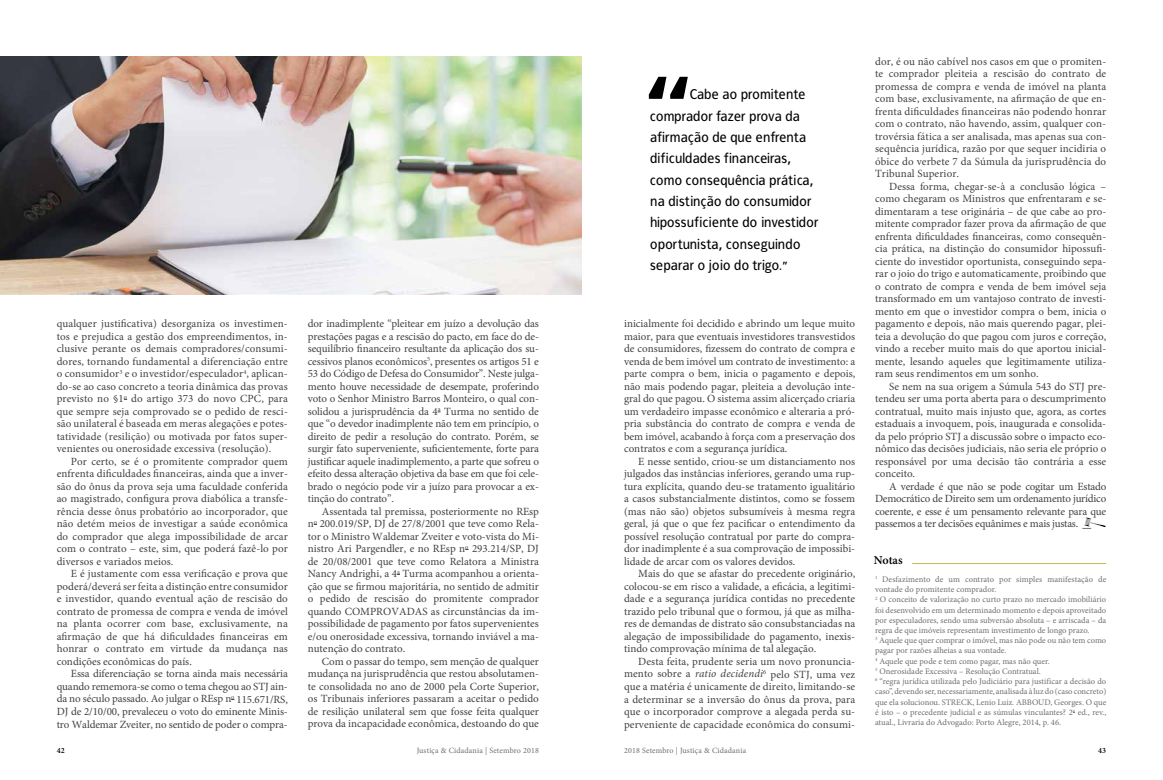
<style>
.page{position:relative;width:1163px;height:780px;background:#fff}
.page>*{position:absolute;margin:0;border:0;box-sizing:border-box;transform-origin:0 0}
.t1{font:14.2px/21.3px "Francophil Sans";letter-spacing:.02em;color:#000}
.t2{font:600 12.1px "Minion Pro";letter-spacing:-.005em;color:#000}
.t3{font:11px/12.5px "Minion Pro";color:#414042;text-align:justify}
.t4{font:8.5px/10.2px "Minion Pro";color:#6d6e71}
.t5{font:8px "Minion Pro";letter-spacing:.02em;color:#6d6e71}
.t6{font:600 8px "Minion Pro";color:#000}
.s1{font-size:12px}
.s2{font-style:italic}
</style>
<div class="page">
<img style="left:1084px;top:517px;width:21px;height:10px">
<hr style="left:912px;top:563px;width:194px;height:1px;background:#cdb65a">
<svg style="left:648px;top:77px;width:39px;height:22px"></svg>
<img style="left:0;top:57px;width:581px;height:238px">
<p class="t3" style="left:57px;top:317px;width:233px">qualquer justificativa) desorganiza os investimen&shy;tos e prejudica a gestão dos empreendimentos, in&shy;clusive perante os demais compradores/consumi&shy;dores, tornando fundamental a diferenciação entre o consumidor<sup>3</sup> e o investidor/especulador<sup>4</sup>, aplican&shy;do-se ao caso concreto a teoria dinâmica das provas previsto no §1<sup>o</sup> do artigo 373 do novo CPC, para que sempre seja comprovado se o pedido de resci&shy;são unilateral é baseada em meras alegações e potes&shy;tatividade (resilição) ou motivada por fatos super&shy;venientes ou onerosidade excessiva (resolução).</p>
<p class="t3" style="left:57px;top:455px;width:233px;text-indent:14px">Por certo, se é o promitente comprador quem enfrenta dificuldades financeiras, ainda que a inver&shy;são do ônus da prova seja uma faculdade conferida ao magistrado, configura prova diabólica a transfe&shy;rência desse ônus probatório ao incorporador, que não detém meios de investigar a saúde econômica do comprador que alega impossibilidade de arcar com o contrato – este, sim, que poderá fazê-lo por diversos e variados meios.</p>
<p class="t3" style="left:57px;top:567px;width:233px;text-indent:14px">E é justamente com essa verificação e prova que poderá/deverá ser feita a distinção entre consumidor e investidor, quando eventual ação de rescisão do contrato de promessa de compra e venda de imóvel na planta ocorrer com base, exclusivamente, na afirmação de que há dificuldades financeiras em honrar o contrato em virtude da mudança nas condições econômicas do país.</p>
<p class="t3" style="left:57px;top:667px;width:233px;text-indent:14px">Essa diferenciação se torna ainda mais necessária quando rememora-se como o tema chegou ao STJ ain&shy;da no século passado. Ao julgar o REsp n<sup>o</sup> 115.671/RS, DJ de 2/10/00, prevaleceu o voto do eminente Minis&shy;tro Waldemar Zveiter, no sentido de poder o compra-</p>
<p class="t3" style="left:308px;top:317px;width:233px">dor inadimplente “pleitear em juízo a devolução das prestações pagas e a rescisão do pacto, em face do de&shy;sequilíbrio financeiro resultante da aplicação dos su&shy;cessivos planos econômicos<sup>5</sup>, presentes os artigos 51 e 53 do Código de Defesa do Consumidor”. Neste julga&shy;mento houve necessidade de desempate, proferindo voto o Senhor Ministro Barros Monteiro, o qual con&shy;solidou a jurisprudência da 4<sup>a</sup> Turma no sentido de que “o devedor inadimplente não tem em princípio, o direito de pedir a resolução do contrato. Porém, se surgir fato superveniente, suficientemente, forte para justificar aquele inadimplemento, a parte que sofreu o efeito dessa alteração objetiva da base em que foi cele&shy;brado o negócio pode vir a juízo para provocar a ex&shy;tinção do contrato”.</p>
<p class="t3" style="left:308px;top:505px;width:233px;text-indent:14px">Assentada tal premissa, posteriormente no REsp n<sup>o</sup> 200.019/SP, DJ de 27/8/2001 que teve como Rela&shy;tor o Ministro Waldemar Zveiter e voto-vista do Mi&shy;nistro Ari Pargendler, e no REsp n<sup>o</sup> 293.214/SP, DJ de 20/08/2001 que teve como Relatora a Ministra Nancy Andrighi, a 4<sup>a</sup> Turma acompanhou a orienta&shy;ção que se firmou majoritária, no sentido de admitir o pedido de rescisão do promitente comprador quando COMPROVADAS as circunstâncias da im&shy;possibilidade de pagamento por fatos supervenientes e/ou onerosidade excessiva, tornando inviável a ma&shy;nutenção do contrato.</p>
<p class="t3" style="left:308px;top:655px;width:233px;text-indent:14px">Com o passar do tempo, sem menção de qualquer mudança na jurisprudência que restou absolutamen&shy;te consolidada no ano de 2000 pela Corte Superior, os Tribunais inferiores passaram a aceitar o pedido de resilição unilateral sem que fosse feita qualquer prova da incapacidade econômica, destoando do que</p>
<p class="t1" style="left:650px;top:84px;width:170px;text-indent:39px">Cabe ao promitente comprador fazer prova da afirmação de que enfrenta dificuldades financeiras, como consequência prática, na distinção do consumidor hipossuficiente do investidor oportunista, conseguindo separar o joio do trigo.<span class="s1">”</span></p>
<p class="t3" style="left:624px;top:317px;width:233px">inicialmente foi decidido e abrindo um leque muito maior, para que eventuais investidores transvestidos de consumidores, fizessem do contrato de compra e venda de bem imóvel um contrato de investimento: a parte compra o bem, inicia o pagamento e depois, não mais podendo pagar, pleiteia a devolução inte&shy;gral do que pagou. O sistema assim alicerçado criaria um verdadeiro impasse econômico e alteraria a pró&shy;pria substância do contrato de compra e venda de bem imóvel, acabando à força com a preservação dos contratos e com a segurança jurídica.</p>
<p class="t3" style="left:624px;top:455px;width:233px;text-indent:14px">E nesse sentido, criou-se um distanciamento nos julgados das instâncias inferiores, gerando uma rup&shy;tura explícita, quando deu-se tratamento igualitário a casos substancialmente distintos, como se fossem (mas não são) objetos subsumíveis à mesma regra geral, já que o que fez pacificar o entendimento da possível resolução contratual por parte do compra&shy;dor inadimplente é a sua comprovação de impossibi&shy;lidade de arcar com os valores devidos.</p>
<p class="t3" style="left:624px;top:567px;width:233px;text-indent:14px">Mais do que se afastar do precedente originário, colocou-se em risco a validade, a eficácia, a legitimi&shy;dade e a segurança jurídica contidas no precedente trazido pelo tribunal que o formou, já que as milha&shy;res de demandas de distrato são consubstanciadas na alegação de impossibilidade do pagamento, inexis&shy;tindo comprovação mínima de tal alegação.</p>
<p class="t3" style="left:624px;top:655px;width:233px;text-indent:14px">Desta feita, prudente seria um novo pronuncia&shy;mento sobre a <span class="s2">ratio decidendi</span><sup>6</sup> pelo STJ, uma vez que a matéria é unicamente de direito, limitando-se a determinar se a inversão do ônus da prova, para que o incorporador comprove a alegada perda su&shy;perveniente de capacidade econômica do consumi-</p>
<p class="t3" style="left:874px;top:55px;width:233px">dor, é ou não cabível nos casos em que o promiten&shy;te comprador pleiteia a rescisão do contrato de promessa de compra e venda de imóvel na planta com base, exclusivamente, na afirmação de que en&shy;frenta dificuldades financeiras não podendo honrar com o contrato, não havendo, assim, qualquer con&shy;trovérsia fática a ser analisada, mas apenas sua con&shy;sequência jurídica, razão por que sequer incidiria o óbice do verbete 7 da Súmula da jurisprudência do Tribunal Superior.</p>
<p class="t3" style="left:874px;top:180px;width:233px;text-indent:14px">Dessa forma, chegar-se-à a conclusão lógica – como chegaram os Ministros que enfrentaram e se&shy;dimentaram a tese originária – de que cabe ao pro&shy;mitente comprador fazer prova da afirmação de que enfrenta dificuldades financeiras, como consequên&shy;cia prática, na distinção do consumidor hipossufi&shy;ciente do investidor oportunista, conseguindo sepa&shy;rar o joio do trigo e automaticamente, proibindo que o contrato de compra e venda de bem imóvel seja transformado em um vantajoso contrato de investi&shy;mento em que o investidor compra o bem, inicia o pagamento e depois, não mais querendo pagar, plei&shy;teia a devolução do que pagou com juros e correção, vindo a receber muito mais do que aportou inicial&shy;mente, lesando aqueles que legitimamente utiliza&shy;ram seus rendimentos em um sonho.</p>
<p class="t3" style="left:874px;top:380px;width:233px;text-indent:14px">Se nem na sua origem a Súmula 543 do STJ pre&shy;tendeu ser uma porta aberta para o descumprimento contratual, muito mais injusto que, agora, as cortes estaduais a invoquem, pois, inaugurada e consolida&shy;da pelo próprio STJ a discussão sobre o impacto eco&shy;nômico das decisões judiciais, não seria ele próprio o responsável por uma decisão tão contrária a esse conceito.</p>
<p class="t3" style="left:874px;top:480px;width:233px;text-indent:14px">A verdade é que não se pode cogitar um Estado Democrático de Direito sem um ordenamento jurídico coerente, e esse é um pensamento relevante para que passemos a ter decisões equânimes e mais justas.</p>
<p class="t2" style="left:873px;top:551px;width:30px">Notas</p>
<p class="t4" style="left:874px;top:574px;width:233px"><sup>1</sup> Desfazimento de um contrato por simples manifestação de vontade do promitente comprador.<br><sup>2</sup> O conceito de valorização no curto prazo no mercado imobiliário foi desenvolvido em um determinado momento e depois aproveitado por especuladores, sendo uma subversão absoluta – e arriscada – da regra de que imóveis representam investimento de longo prazo.<br><sup>3</sup> Aquele que quer comprar o imóvel, mas não pode ou não tem como pagar por razões alheias a sua vontade.<br><sup>4</sup> Aquele que pode e tem como pagar, mas não quer.<br><sup>5</sup> Onerosidade Excessiva – Resolução Contratual.<br><sup>6</sup> “regra jurídica utilizada pelo Judiciário para justificar a decisão do caso”, devendo ser, necessariamente, analisada à luz do (caso concreto) que ela solucionou. STRECK, Lenio Luiz. ABBOUD, Georges. O que é isto – o precedente judicial e as súmulas vinculantes? 2<sup>a</sup> ed., rev., atual., Livraria do Advogado: Porto Alegre, 2014, p. 46.</p>
<p class="t6" style="left:57px;top:744px;width:10px">42</p>
<p class="t5" style="left:416px;top:745px;width:124px">Justiça &amp; Cidadania | Setembro 2018</p>
<p class="t5" style="left:624px;top:745px;width:124px">2018 Setembro | Justiça &amp; Cidadania</p>
<p class="t6" style="left:1097px;top:744px;width:10px">43</p>
</div>
